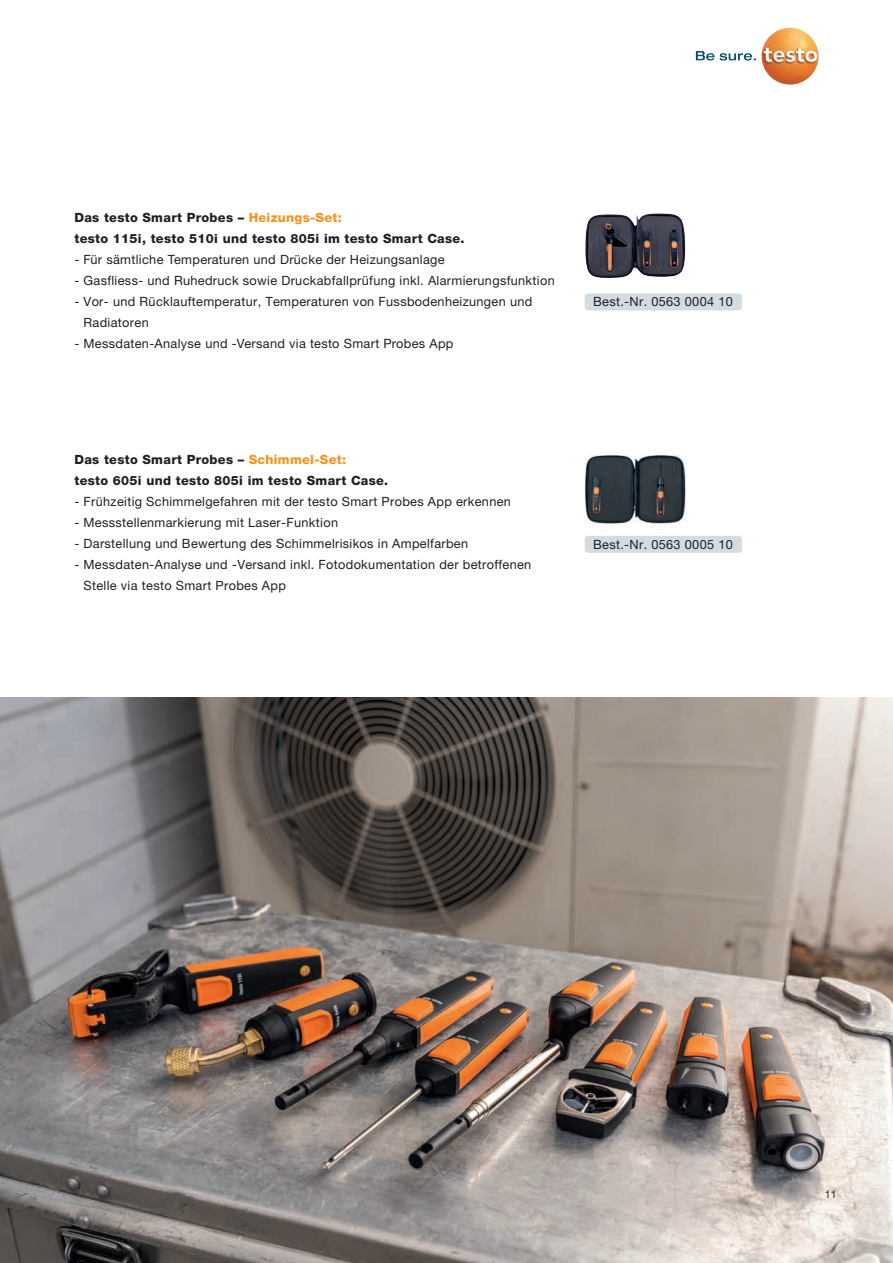
<style>
.page{position:relative;width:893px;height:1263px;background:#fff}
.page>*{position:absolute;margin:0;border:0;box-sizing:border-box;transform-origin:0 0}
.t1{font:12.75px/21px "Helvetica Neue LTW1 G";letter-spacing:.025em;color:#231f20}
.t2{font:800 12.75px/21px "Helvetica Neue LTW1 G";letter-spacing:.025em;color:#231f20}
.t3{font:10.5px "Helvetica Neue LTW1 G";color:#231f20}
.s1{color:#f7931d}
</style>
<div class="page">
<img style="left:585px;top:213px;width:100px;height:65px">
<img style="left:585px;top:455px;width:102px;height:72px">
<svg style="left:696px;top:51px;width:60px;height:10px"></svg>
<img style="left:761px;top:28px;width:58px;height:57px;border-radius:29px">
<img style="left:0;top:697px;width:893px;height:566px">
<div style="left:585px;top:293px;width:157px;height:17px;background:#d4dce1;border-radius:3px"></div>
<div style="left:585px;top:536px;width:157px;height:17px;background:#d4dce1;border-radius:3px"></div>
<p class="t2" style="left:74px;top:207px;width:392px">Das testo Smart Probes – <span class="s1">Heizungs-Set:<br></span>testo 115i, testo 510i und testo 805i im testo Smart Case.</p>
<p class="t1" style="left:74px;top:249px;width:372px">- Für sämtliche Temperaturen und Drücke der Heizungsanlage</p>
<p class="t1" style="left:74px;top:270px;width:482px">- Gasfliess- und Ruhedruck sowie Druckabfallprüfung inkl. Alarmierungsfunktion</p>
<p class="t1" style="left:84px;top:291px;width:450px;text-indent:-9px">- Vor- und Rücklauftemperatur, Temperaturen von Fussbodenheizungen und<br>Radiatoren</p>
<p class="t1" style="left:74px;top:333px;width:381px">- Messdaten-Analyse und -Versand via testo Smart Probes App</p>
<p class="t1" style="left:593px;top:291px;width:141px">Best.-Nr. 0563 0004 10</p>
<p class="t2" style="left:74px;top:449px;width:315px">Das testo Smart Probes – <span class="s1">Schimmel-Set:<br></span>testo 605i und testo 805i im testo Smart Case.</p>
<p class="t1" style="left:74px;top:491px;width:438px">- Frühzeitig Schimmelgefahren mit der testo Smart Probes App erkennen</p>
<p class="t1" style="left:74px;top:512px;width:265px">- Messstellenmarkierung mit Laser-Funktion</p>
<p class="t1" style="left:74px;top:533px;width:395px">- Darstellung und Bewertung des Schimmelrisikos in Ampelfarben</p>
<p class="t1" style="left:84px;top:554px;width:449px;text-indent:-9px">- Messdaten-Analyse und -Versand inkl. Fotodokumentation der betroffenen<br>Stelle via testo Smart Probes App</p>
<p class="t1" style="left:593px;top:534px;width:141px">Best.-Nr. 0563 0005 10</p>
<p class="t3" style="left:813px;top:1188px;width:25px">7 11</p>
</div>
